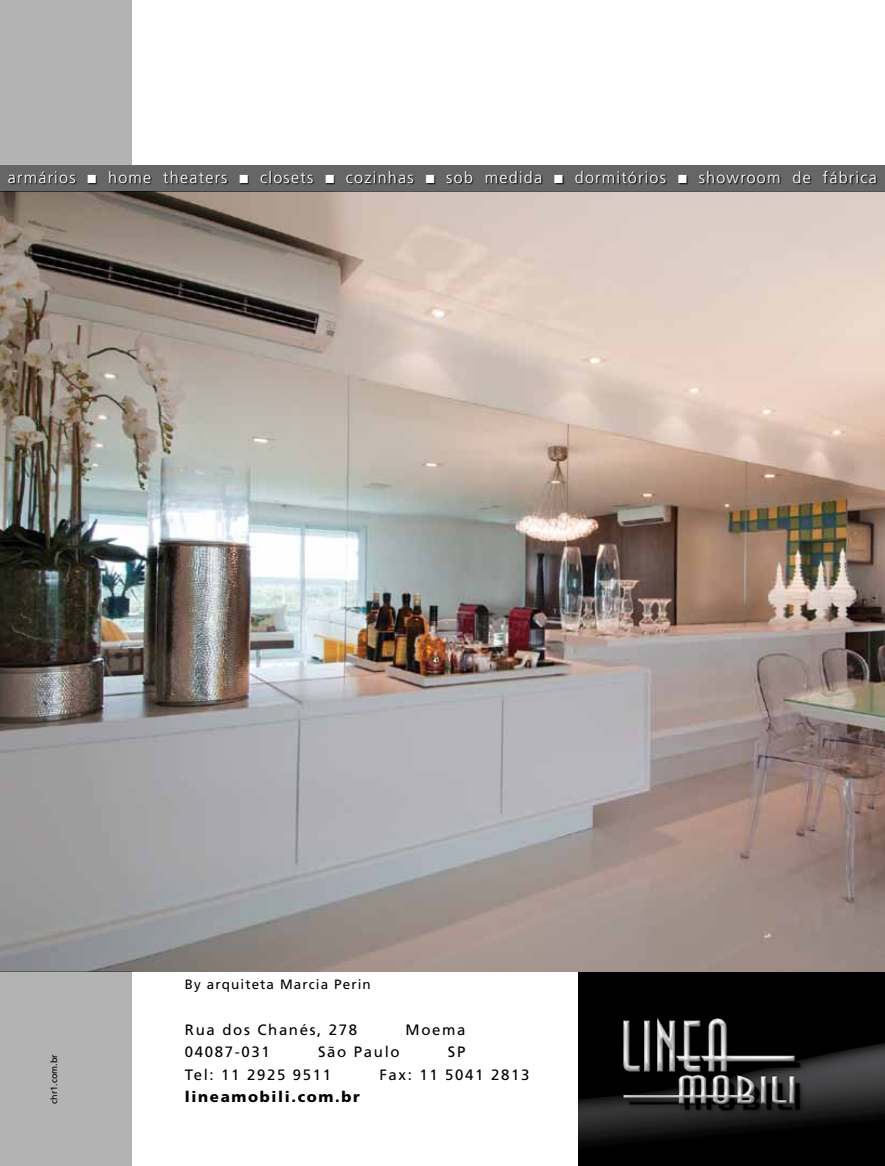
<style>
.page{position:relative;width:885px;height:1166px;background:#fff}
.page>*{position:absolute;margin:0;border:0;box-sizing:border-box;transform-origin:0 0}
.t1{font:300 16.05px "Frutiger";letter-spacing:.08em;color:#fff}
.t2{font:15px "Frutiger";letter-spacing:.11em;color:#000}
.t3{font:900 15px "Frutiger";letter-spacing:.11em;color:#000}
.t4{font:13.5px "Frutiger";letter-spacing:.08em;color:#000}
.t5{font:9px "Frutiger";color:#000}
</style>
<div class="page">
<img style="left:578px;top:971px;width:306px;height:194px">
<img style="left:0;top:191px;width:884px;height:780px">
<div style="left:0;top:971px;width:132px;height:194px;background:#b3b3b3"></div>
<div style="left:0;top:165px;width:884px;height:26px;background:#666"></div>
<div style="left:0;top:171px;width:884px;height:14px;background:#000;opacity:.75"></div>
<div style="left:0;top:0;width:132px;height:165px;background:#b3b3b3"></div>
<p class="t1" style="left:8px;top:168px;width:870px">armários ■ home theaters ■ closets ■ cozinhas ■ sob medida ■ dormitórios ■ showroom de fábrica</p>
<p class="t5" style="left:49px;top:1103px;width:51px;rotate:-90deg">chr1.com.br</p>
<p class="t4" style="left:185px;top:976px;width:187px">By arquiteta Marcia Perin</p>
<p class="t2" style="left:185px;top:1020px;width:174px">Rua dos Chanés, 278</p>
<p class="t2" style="left:405px;top:1020px;width:61px">Moema</p>
<p class="t2" style="left:185px;top:1042px;width:86px">04087-031</p>
<p class="t2" style="left:318px;top:1042px;width:83px">São Paulo</p>
<p class="t2" style="left:448px;top:1042px;width:19px">SP</p>
<p class="t2" style="left:185px;top:1065px;width:148px">Tel: 11 2925 9511</p>
<p class="t2" style="left:379px;top:1065px;width:151px">Fax: 11 5041 2813</p>
<p class="t3" style="left:185px;top:1087px;width:176px">lineamobili.com.br</p>
</div>
